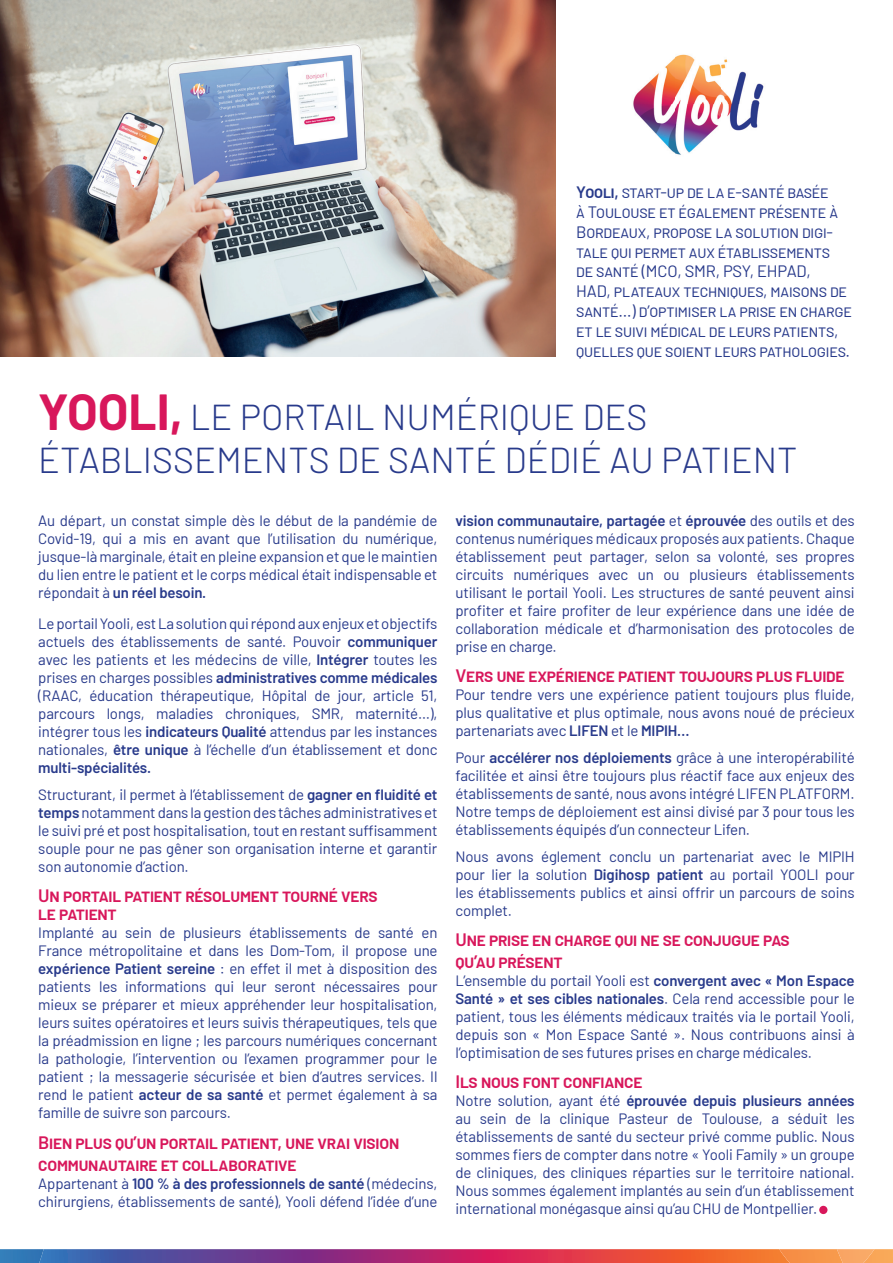
<style>
.page{position:relative;width:893px;height:1263px;background:#fff}
.page>*{position:absolute;margin:0;border:0;box-sizing:border-box;transform-origin:0 0}
.t1{font:300 36px/43.2px "Barlow";color:#283a8b}
.t2{font:600 18px/21.6px "Barlow";letter-spacing:-.01em;color:#d8175b}
.t3{font:16.5px/19.8px "Barlow";letter-spacing:-.01em;color:#283a8b}
.t4{font:15px/18px "Barlow";letter-spacing:-.01em;color:#283a8b;text-align:justify}
.s1{font-weight:600}
.s2{font-weight:700;font-size:49.5px;color:#d8175b}
</style>
<div class="page">
<img style="left:0;top:0;width:555px;height:356px">
<svg style="left:44px;top:1249px;width:735px;height:14px;background:#a6446e"></svg>
<img style="left:0;top:1249px;width:44px;height:14px">
<img style="left:779px;top:1249px;width:58px;height:14px">
<svg style="left:874px;top:1249px;width:19px;height:14px"></svg>
<img style="left:837px;top:1249px;width:37px;height:14px">
<img style="left:633px;top:54px;width:131px;height:101px">
<div style="left:819px;top:1206px;width:8px;height:8px;background:#d8175b;border-radius:50%"></div>
<p class="t3" style="left:576px;top:181px;width:277px"><span class="s1">YOOLI,</span> START-UP DE LA E-SANTÉ BASÉE<br>À TOULOUSE ET ÉGALEMENT PRÉSENTE À BORDEAUX, PROPOSE LA SOLUTION DIGI-TALE QUI PERMET AUX ÉTABLISSEMENTS<br>DE SANTÉ (MCO, SMR, PSY, EHPAD,<br>HAD, PLATEAUX TECHNIQUES, MAISONS DE SANTÉ…) D’OPTIMISER LA PRISE EN CHARGE ET LE SUIVI MÉDICAL DE LEURS PATIENTS, QUELLES QUE SOIENT LEURS PATHOLOGIES.</p>
<h1 class="t1" style="left:38px;top:392px;width:761px"><span class="s2">YOOLI,</span> LE PORTAIL NUMÉRIQUE DES<br>ÉTABLISSEMENTS DE SANTÉ DÉDIÉ AU PATIENT</h1>
<p class="t4" style="left:38px;top:511px;width:401px">Au départ, un constat simple dès le début de la pandémie de Covid-19, qui a mis en avant que l’utilisation du numérique, jusque-là marginale, était en pleine expansion et que le maintien du lien entre le patient et le corps médical était indispensable et répondait à <span class="s1">un réel besoin.</span></p>
<p class="t4" style="left:38px;top:613px;width:401px">Le portail Yooli, est La solution qui répond aux enjeux et objectifs actuels des établissements de santé. Pouvoir <span class="s1">communiquer </span>avec les patients et les médecins de ville, <span class="s1">Intégrer</span> toutes les prises en charges possibles <span class="s1">administratives comme médicales </span>(RAAC, éducation thérapeutique, Hôpital de jour, article 51, parcours longs, maladies chroniques, SMR, maternité…), intégrer tous les <span class="s1">indicateurs Qualité</span> attendus par les instances nationales, <span class="s1">être unique</span> à l’échelle d’un établissement et donc <span class="s1">multi-spécialités.</span></p>
<p class="t4" style="left:38px;top:784px;width:401px">Structurant, il permet à l’établissement de <span class="s1">gagner en fluidité et temps</span> notamment dans la gestion des tâches administratives et le suivi pré et post hospitalisation, tout en restant suffisamment souple pour ne pas gêner son organisation interne et garantir son autonomie d’action.</p>
<p class="t2" style="left:38px;top:885px;width:341px;line-height:18px">UN PORTAIL PATIENT RÉSOLUMENT TOURNÉ VERS<br>LE PATIENT</p>
<p class="t4" style="left:38px;top:923px;width:401px">Implanté au sein de plusieurs établissements de santé en France métropolitaine et dans les Dom-Tom, il propose une <span class="s1">expérience Patient sereine</span> : en effet il met à disposition des patients les informations qui leur seront nécessaires pour mieux se préparer et mieux appréhender leur hospitalisation, leurs suites opératoires et leurs suivis thérapeutiques, tels que la préadmission en ligne ; les parcours numériques concernant la pathologie, l’intervention ou l’examen programmer pour le patient ; la messagerie sécurisée et bien d’autres services. Il rend le patient <span class="s1">acteur de sa santé</span> et permet également à sa famille de suivre son parcours.</p>
<p class="t2" style="left:38px;top:1130px;width:363px">BIEN PLUS QU’UN PORTAIL PATIENT, UNE VRAI VISION<br>COMMUNAUTAIRE ET COLLABORATIVE</p>
<p class="t4" style="left:38px;top:1173px;width:401px">Appartenant à <span class="s1">100 % à des professionnels de santé</span> (médecins, chirurgiens, établissements de santé), Yooli défend l’idée d’une</p>
<p class="t4" style="left:455px;top:511px;width:401px"><span class="s1">vision communautaire, partagée</span> et <span class="s1">éprouvée</span> des outils et des contenus numériques médicaux proposés aux patients. Chaque établissement peut partager, selon sa volonté, ses propres circuits numériques avec un ou plusieurs établissements utilisant le portail Yooli. Les structures de santé peuvent ainsi profiter et faire profiter de leur expérience dans une idée de collaboration médicale et d’harmonisation des protocoles de prise en charge.</p>
<p class="t2" style="left:455px;top:664px;width:391px">VERS UNE EXPÉRIENCE PATIENT TOUJOURS PLUS FLUIDE</p>
<p class="t4" style="left:455px;top:685px;width:401px">Pour tendre vers une expérience patient toujours plus fluide, plus qualitative et plus optimale, nous avons noué de précieux partenariats avec <span class="s1">LIFEN</span> et le <span class="s1">MIPIH…</span></p>
<p class="t4" style="left:455px;top:747px;width:401px">Pour <span class="s1">accélérer nos déploiements</span> grâce à une interopérabilité facilitée et ainsi être toujours plus réactif face aux enjeux des établissements de santé, nous avons intégré LIFEN PLATFORM.<br>Notre temps de déploiement est ainsi divisé par 3 pour tous les établissements équipés d’un connecteur Lifen.</p>
<p class="t4" style="left:455px;top:846px;width:401px">Nous avons églement conclu un partenariat avec le MIPIH pour lier la solution <span class="s1">Digihosp patient</span> au portail YOOLI pour les établissements publics et ainsi offrir un parcours de soins complet.</p>
<p class="t2" style="left:455px;top:927px;width:336px">UNE PRISE EN CHARGE QUI NE SE CONJUGUE PAS<br>QU’AU PRÉSENT</p>
<p class="t4" style="left:455px;top:970px;width:401px">L’ensemble du portail Yooli est <span class="s1">convergent avec « Mon Espace Santé » et ses cibles nationales</span>. Cela rend accessible pour le patient, tous les éléments médicaux traités via le portail Yooli, depuis son « Mon Espace Santé ». Nous contribuons ainsi à l’optimisation de ses futures prises en charge médicales.</p>
<p class="t2" style="left:455px;top:1069px;width:189px">ILS NOUS FONT CONFIANCE</p>
<p class="t4" style="left:455px;top:1090px;width:401px">Notre solution, ayant été <span class="s1">éprouvée depuis plusieurs années </span>au sein de la clinique Pasteur de Toulouse, a séduit les établissements de santé du secteur privé comme public. Nous sommes fiers de compter dans notre « Yooli Family » un groupe de cliniques, des cliniques réparties sur le territoire national.<br>Nous sommes également implantés au sein d’un établissement international monégasque ainsi qu’au CHU de Montpellier.</p>
</div>
